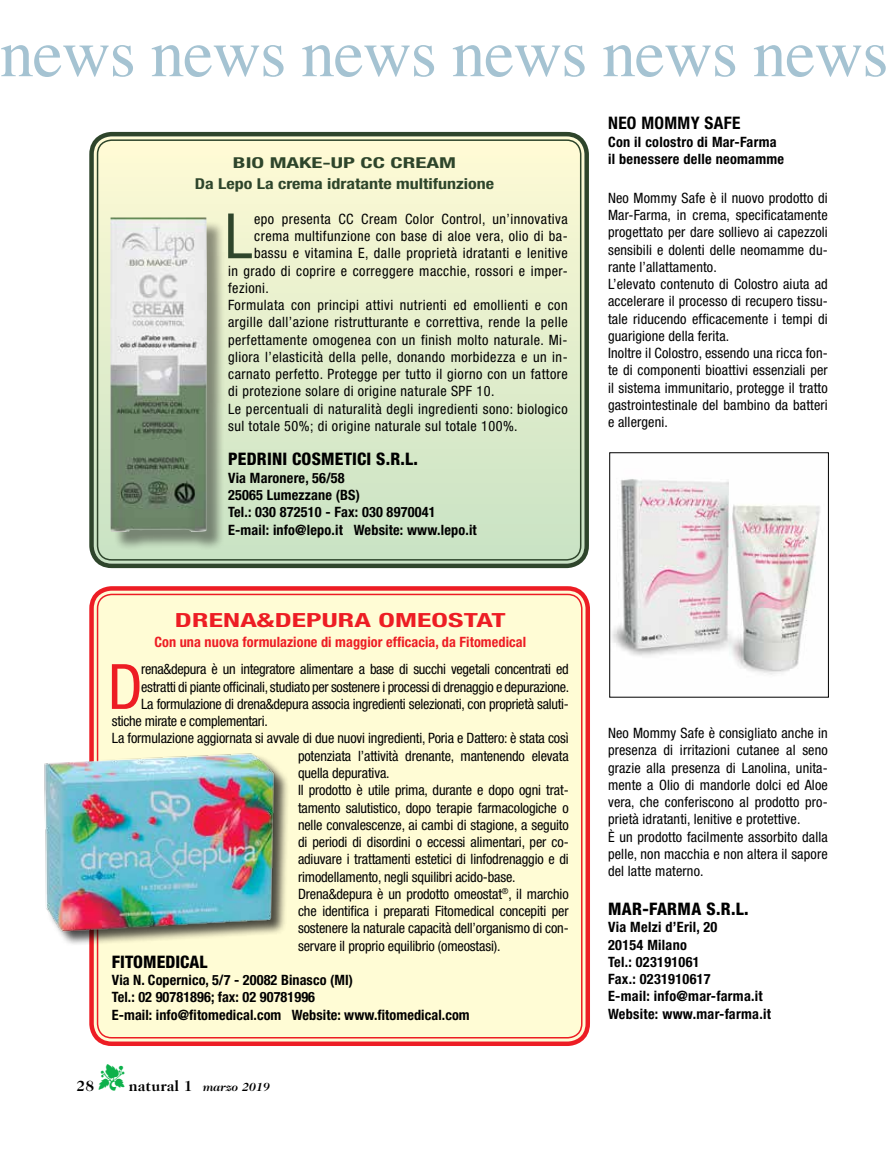
<style>
.page{position:relative;width:893px;height:1149px;background:#fff}
.page>*{position:absolute;margin:0;border:0;box-sizing:border-box;transform-origin:0 0}
.t1{font:67.5px "Times";letter-spacing:-.015em;color:#a5c3d2}
.t2{font:condensed 62.55px "Helvetica Neue LT Std";color:#ed1d24}
.t3{font:condensed 62.55px "Helvetica Neue LT Std";color:#2e452b}
.t4{font:700 condensed 19.5px "Helvetica Neue LT Std";letter-spacing:.005em;color:#ed1d24;scale:1.52 1}
.t5{font:800 condensed 17.25px "Helvetica Neue LT Std";letter-spacing:.01em;color:#000}
.t6{font:700 condensed 17.25px "Helvetica Neue LT Std";letter-spacing:.02em;color:#000}
.t7{font:700 condensed 15px/21px "Helvetica Neue LT Std";color:#2e452b;text-align:center;scale:1.52 1}
.t8{font:700 15px "Caslon 224 IT Cby BT";color:#000}
.t9{font:condensed 14.25px/17.2px "Helvetica Neue LT Std";letter-spacing:.01em;color:#000}
.t10{font:condensed 14.25px "Helvetica Neue LT Std";letter-spacing:.03em;color:#000}
.t11{font:condensed 14.25px "Helvetica Neue LT Std";letter-spacing:-.01em;color:#000}
.t12{font:700 condensed 14.25px/17.2px "Helvetica Neue LT Std";letter-spacing:.01em;color:#000}
.t13{font:condensed 14.25px "Helvetica Neue LT Std";letter-spacing:-.02em;color:#000}
.t14{font:700 condensed 14.25px "Helvetica Neue LT Std";letter-spacing:.005em;color:#ed1d24}
.t15{font:italic 700 12px "Caslon 224 IT Cby BT";color:#000}
.s1{color:#0db14b}
.s2{font-style:normal;font-size:15px}
</style>
<div class="page">
<div style="left:94px;top:590px;width:491px;height:451px;background:#fffcd5;border-radius:18px"></div>
<div style="left:89px;top:586px;width:501px;height:459px;border:4px solid #ed1d24;border-radius:20px"></div>
<div style="left:97px;top:593px;width:485px;height:445px;border:2px solid #ed1d24;border-radius:14px"></div>
<div style="left:45px;top:753px;width:244px;height:193px;background:#000;opacity:.7"></div>
<img style="left:44px;top:748px;width:245px;height:192px">
<img style="left:612px;top:479px;width:208px;height:196px">
<div style="left:609px;top:452px;width:220px;height:245px;border:1px solid #000"></div>
<svg style="left:94px;top:137px;width:490px;height:426px;background:#e3edcc"></svg>
<div style="left:89px;top:132px;width:500px;height:436px;border:4px solid #2e452b;border-radius:20px"></div>
<div style="left:97px;top:139px;width:484px;height:421px;border:2px solid #2e452b;border-radius:14px"></div>
<div style="left:113px;top:220px;width:113px;height:330px;background:#000;opacity:.42"></div>
<img style="left:110px;top:217px;width:97px;height:315px">
<h1 class="t1" style="left:0;top:-10px;width:890px">news news news news news news</h1>
<p class="t7" style="left:195px;top:152px;width:198px">BIO MAKE-UP CC CREAM<br>Da Lepo La crema idratante multifunzione</p>
<h2 class="t3" style="left:225px;top:200px;width:29px">L</h2>
<p class="t10" style="left:254px;top:210px;width:315px">epo presenta CC Cream Color Control, un’innovativa</p>
<p class="t10" style="left:254px;top:228px;width:315px">crema multifunzione con base di aloe vera, olio di ba-</p>
<p class="t10" style="left:254px;top:245px;width:315px">bassu e vitamina E, dalle proprietà idratanti e lenitive</p>
<p class="t10" style="left:228px;top:262px;width:341px">in grado di coprire e correggere macchie, rossori e imper-</p>
<p class="t10" style="left:228px;top:279px;width:42px">fezioni.</p>
<p class="t10" style="left:228px;top:297px;width:341px">Formulata con principi attivi nutrienti ed emollienti e con</p>
<p class="t10" style="left:228px;top:314px;width:341px">argille dall’azione ristrutturante e correttiva, rende la pelle</p>
<p class="t10" style="left:228px;top:331px;width:341px">perfettamente omogenea con un finish molto naturale. Mi-</p>
<p class="t10" style="left:228px;top:348px;width:341px">gliora l’elasticità della pelle, donando morbidezza e un in-</p>
<p class="t10" style="left:228px;top:366px;width:341px">carnato perfetto. Protegge per tutto il giorno con un fattore</p>
<p class="t10" style="left:228px;top:383px;width:268px">di protezione solare di origine naturale SPF 10.</p>
<p class="t10" style="left:228px;top:400px;width:341px">Le percentuali di naturalità degli ingredienti sono: biologico</p>
<p class="t10" style="left:228px;top:417px;width:291px">sul totale 50%; di origine naturale sul totale 100%.</p>
<p class="t5" style="left:228px;top:448px;width:191px">PEDRINI COSMETICI s.r.l.</p>
<p class="t12" style="left:228px;top:468px;width:250px">Via Maronere, 56/58<br>25065 Lumezzane (BS)<br>Tel.: 030 872510 - Fax: 030 8970041<br>E-mail: info@lepo.it Website: www.lepo.it</p>
<h3 class="t4" style="left:175px;top:608px;width:219px">DRENA&amp;DEPURA OMEOSTAT</h3>
<p class="t14" style="left:154px;top:632px;width:373px">Con una nuova formulazione di maggior efficacia, da Fitomedical</p>
<h2 class="t2" style="left:108px;top:650px;width:36px">D</h2>
<p class="t13" style="left:141px;top:661px;width:429px">rena&amp;depura è un integratore alimentare a base di succhi vegetali concentrati ed</p>
<p class="t13" style="left:141px;top:678px;width:430px">estratti di piante officinali, studiato per sostenere i processi di drenaggio e depurazione.</p>
<p class="t13" style="left:141px;top:695px;width:429px">La formulazione di drena&amp;depura associa ingredienti selezionati, con proprietà saluti-</p>
<p class="t13" style="left:112px;top:712px;width:157px">stiche mirate e complementari.</p>
<p class="t11" style="left:112px;top:730px;width:458px">La formulazione aggiornata si avvale di due nuovi ingredienti, Poria e Dattero: è stata così</p>
<p class="t11" style="left:298px;top:747px;width:272px">potenziata l’attività drenante, mantenendo elevata</p>
<p class="t11" style="left:298px;top:764px;width:93px">quella depurativa.</p>
<p class="t11" style="left:298px;top:781px;width:272px">Il prodotto è utile prima, durante e dopo ogni trat-</p>
<p class="t11" style="left:298px;top:799px;width:272px">tamento salutistico, dopo terapie farmacologiche o</p>
<p class="t11" style="left:298px;top:816px;width:272px">nelle convalescenze, ai cambi di stagione, a seguito</p>
<p class="t11" style="left:298px;top:833px;width:272px">di periodi di disordini o eccessi alimentari, per co-</p>
<p class="t11" style="left:298px;top:850px;width:272px">adiuvare i trattamenti estetici di linfodrenaggio e di</p>
<p class="t11" style="left:298px;top:868px;width:219px">rimodellamento, negli squilibri acido-base.</p>
<p class="t11" style="left:298px;top:885px;width:272px">Drena&amp;depura è un prodotto omeostat<sup>®</sup>, il marchio</p>
<p class="t11" style="left:298px;top:902px;width:272px">che identifica i preparati Fitomedical concepiti per</p>
<p class="t11" style="left:298px;top:919px;width:272px">sostenere la naturale capacità dell’organismo di con-</p>
<p class="t11" style="left:298px;top:937px;width:204px">servare il proprio equilibrio (omeostasi).</p>
<p class="t5" style="left:112px;top:950px;width:96px">FITOMEDICAL</p>
<p class="t12" style="left:112px;top:970px;width:359px">Via N. Copernico, 5/7 - 20082 Binasco (MI)<br>Tel.: 02 90781896; fax: 02 90781996<br>E-mail: info@fitomedical.com Website: www.fitomedical.com</p>
<p class="t15" style="left:99px;top:1079px;width:173px"><span class="s1">▼</span> <span class="s2">natural 1</span> marzo 2019</p>
<p class="t8" style="left:77px;top:1076px;width:19px">28</p>
<p class="t6" style="left:608px;top:113px;width:134px">NEO MOMMY SAFE</p>
<p class="t12" style="left:608px;top:133px;width:178px">Con il colostro di Mar-Farma il benessere delle neomamme</p>
<p class="t9" style="left:608px;top:189px;width:221px">Neo Mommy Safe è il nuovo prodotto di Mar-Farma, in crema, specificatamente progettato per dare sollievo ai capezzoli sensibili e dolenti delle neomamme du&shy;rante l’allattamento.<br>L’elevato contenuto di Colostro aiuta ad accelerare il processo di recupero tissu&shy;tale riducendo efficacemente i tempi di guarigione della ferita.<br>Inoltre il Colostro, essendo una ricca fon&shy;te di componenti bioattivi essenziali per il sistema immunitario, protegge il tratto gastrointestinale del bambino da batteri e allergeni.</p>
<p class="t9" style="left:608px;top:724px;width:221px">Neo Mommy Safe è consigliato anche in presenza di irritazioni cutanee al seno grazie alla presenza di Lanolina, unita&shy;mente a Olio di mandorle dolci ed Aloe vera, che conferiscono al prodotto pro&shy;prietà idratanti, lenitive e protettive.<br>È un prodotto facilmente assorbito dalla pelle, non macchia e non altera il sapore del latte materno.</p>
<p class="t5" style="left:608px;top:897px;width:142px">MAR-FARMA S.R.L.</p>
<p class="t12" style="left:608px;top:918px;width:164px">Via Melzi d’Eril, 20<br>20154 Milano<br>Tel.: 023191061<br>Fax.: 0231910617<br>E-mail: info@mar-farma.it<br>Website: www.mar-farma.it</p>
</div>
